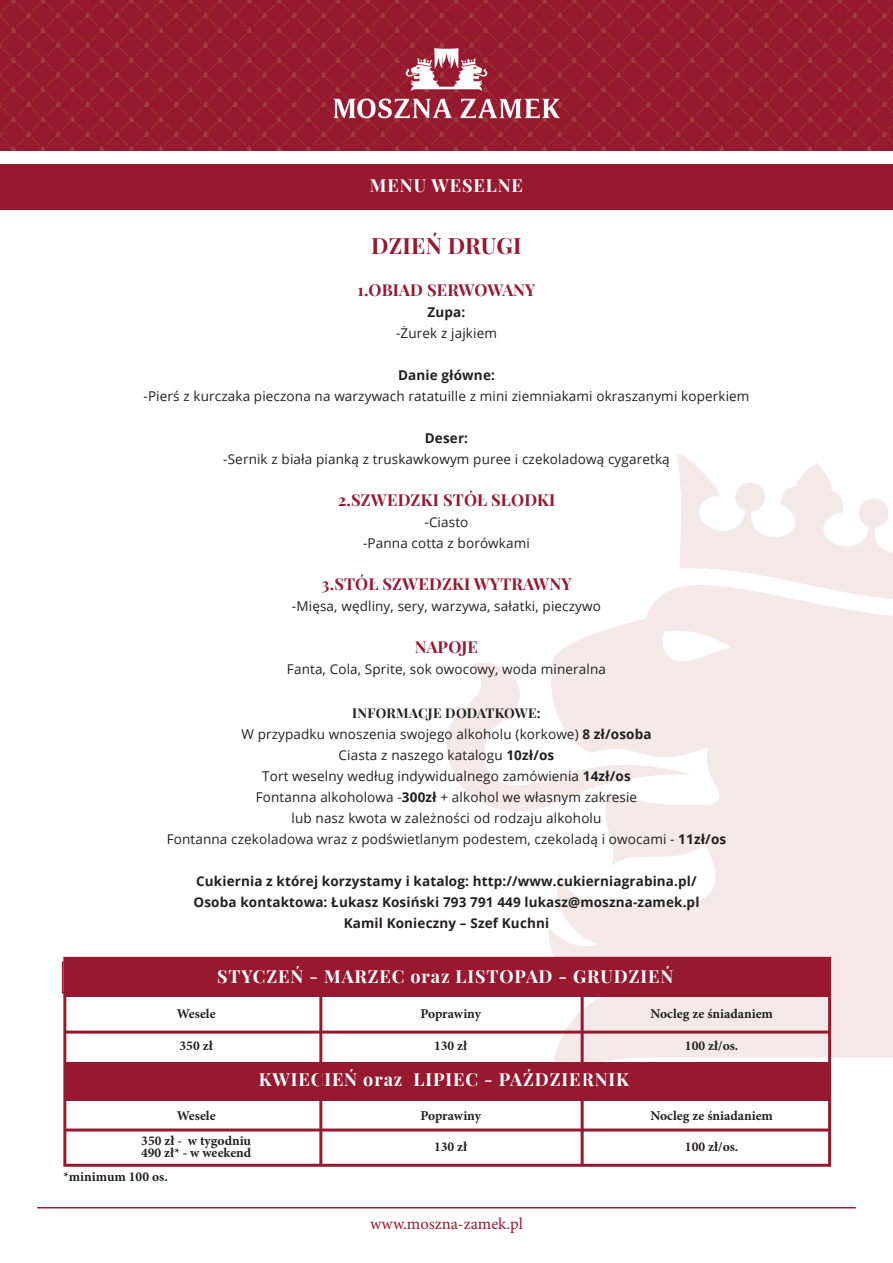
<style>
.page{position:relative;width:893px;height:1263px;background:#fff}
.page>*{position:absolute;margin:0;border:0;box-sizing:border-box;transform-origin:0 0}
.t1{font:700 22.5px "Playfair Display";letter-spacing:.01em;color:#97192f}
.t2{font:700 18px "Playfair Display";letter-spacing:.05em;color:#fff}
.t3{font:700 16.5px "Playfair Display";letter-spacing:.01em;color:#97192f}
.t4{font:16.5px "Minion Pro";color:#97192f}
.t5{font:13.5px "Open Sans";letter-spacing:.01em;color:#231f20}
.t6{font:700 13.5px "Open Sans";letter-spacing:.01em;color:#231f20}
.t7{font:700 13.5px "Minion Pro";color:#231f20}
.t8{font:700 13.5px "Playfair Display";letter-spacing:.02em;color:#231f20}
.s1{font-weight:700}
</style>
<div class="page">
<img style="left:0;top:0;width:893px;height:151px">
<img style="left:303px;top:32px;width:287px;height:102px">
<hr style="left:37px;top:1207px;width:819px;height:1px;background:#97192f">
<div style="left:0;top:164px;width:893px;height:46px;background:#97192f"></div>
<svg style="left:446px;top:453px;width:447px;height:646px;fill:#f4e8e8"></svg>
<div style="left:65px;top:958px;width:765px;height:39px;background:#97192f"></div>
<div style="left:65px;top:1062px;width:765px;height:38px;background:#97192f"></div>
<div style="left:63px;top:957px;width:768px;height:210px;border:3px solid #97192f"></div>
<hr style="left:319px;top:997px;width:3px;height:169px;background:#97192f">
<hr style="left:581px;top:997px;width:3px;height:169px;background:#97192f">
<hr style="left:64px;top:1030px;width:766px;height:3px;background:#97192f">
<hr style="left:64px;top:1128px;width:766px;height:3px;background:#97192f">
<p class="t2" style="left:370px;top:174px;width:155px">MENU WESELNE</p>
<p class="t1" style="left:371px;top:231px;width:152px">DZIEŃ DRUGI</p>
<p class="t3" style="left:358px;top:279px;width:179px">1.OBIAD SERWOWANY</p>
<p class="t6" style="left:428px;top:302px;width:39px">Zupa:</p>
<p class="t5" style="left:396px;top:323px;width:102px">-Żurek z jajkiem</p>
<p class="t6" style="left:398px;top:365px;width:98px">Danie główne:</p>
<p class="t5" style="left:144px;top:386px;width:607px">-Pierś z kurczaka pieczona na warzywach ratatuille z mini ziemniakami okraszanymi koperkiem</p>
<p class="t6" style="left:425px;top:428px;width:45px">Deser:</p>
<p class="t5" style="left:223px;top:449px;width:448px">-Sernik z biała pianką z truskawkowym puree i czekoladową cygaretką</p>
<p class="t3" style="left:338px;top:489px;width:219px">2.SZWEDZKI STÓŁ SŁODKI</p>
<p class="t5" style="left:424px;top:512px;width:45px">-Ciasto</p>
<p class="t5" style="left:363px;top:533px;width:168px">-Panna cotta z borówkami</p>
<p class="t3" style="left:321px;top:573px;width:252px">3.STÓŁ SZWEDZKI WYTRAWNY</p>
<p class="t5" style="left:292px;top:596px;width:311px">-Mięsa, wędliny, sery, warzywa, sałatki, pieczywo</p>
<p class="t3" style="left:415px;top:636px;width:65px">NAPOJE</p>
<p class="t5" style="left:287px;top:659px;width:321px">Fanta, Cola, Sprite, sok owocowy, woda mineralna</p>
<p class="t8" style="left:352px;top:705px;width:190px">INFORMACJE DODATKOWE:</p>
<p class="t5" style="left:241px;top:725px;width:412px">W przypadku wnoszenia swojego alkoholu (korkowe) <span class="s1">8 zł/osoba</span></p>
<p class="t5" style="left:339px;top:746px;width:217px">Ciasta z naszego katalogu <span class="s1">10zł/os</span></p>
<p class="t5" style="left:262px;top:767px;width:370px">Tort weselny według indywidualnego zamówienia <span class="s1">14zł/os</span></p>
<p class="t5" style="left:256px;top:788px;width:383px">Fontanna alkoholowa -<span class="s1">300zł</span> + alkohol we własnym zakresie</p>
<p class="t5" style="left:292px;top:809px;width:311px">lub nasz kwota w zależności od rodzaju alkoholu</p>
<p class="t5" style="left:167px;top:830px;width:561px">Fontanna czekoladowa wraz z podświetlanym podestem, czekoladą i owocami - <span class="s1">11zł/os</span></p>
<p class="t6" style="left:196px;top:872px;width:502px">Cukiernia z której korzystamy i katalog: http://www.cukierniagrabina.pl/</p>
<p class="t6" style="left:194px;top:893px;width:507px">Osoba kontaktowa: Łukasz Kosiński 793 791 449 lukasz@moszna-zamek.pl</p>
<p class="t6" style="left:344px;top:914px;width:207px">Kamil Konieczny – Szef Kuchni</p>
<p class="t2" style="left:217px;top:964px;width:458px">STYCZEŃ - MARZEC oraz LISTOPAD - GRUDZIEŃ</p>
<p class="t7" style="left:177px;top:1004px;width:40px">Wesele</p>
<p class="t7" style="left:180px;top:1036px;width:35px">350 zł</p>
<p class="t7" style="left:420px;top:1004px;width:62px">Poprawiny</p>
<p class="t7" style="left:434px;top:1036px;width:35px">130 zł</p>
<p class="t2" style="left:259px;top:1068px;width:372px">KWIECIEŃ oraz LIPIEC - PAŹDZIERNIK</p>
<p class="t7" style="left:177px;top:1106px;width:40px">Wesele</p>
<p class="t7" style="left:141px;top:1131px;width:111px">350 zł - w tygodniu</p>
<p class="t7" style="left:141px;top:1143px;width:112px">490 zł* - w weekend</p>
<p class="t7" style="left:63px;top:1167px;width:106px">*minimum 100 os.</p>
<p class="t7" style="left:420px;top:1106px;width:62px">Poprawiny</p>
<p class="t7" style="left:434px;top:1137px;width:35px">130 zł</p>
<p class="t4" style="left:370px;top:1213px;width:154px">www.moszna-zamek.pl</p>
<p class="t7" style="left:650px;top:1004px;width:124px">Nocleg ze śniadaniem</p>
<p class="t7" style="left:685px;top:1036px;width:55px">100 zł/os.</p>
<p class="t7" style="left:650px;top:1106px;width:124px">Nocleg ze śniadaniem</p>
<p class="t7" style="left:685px;top:1137px;width:55px">100 zł/os.</p>
</div>
